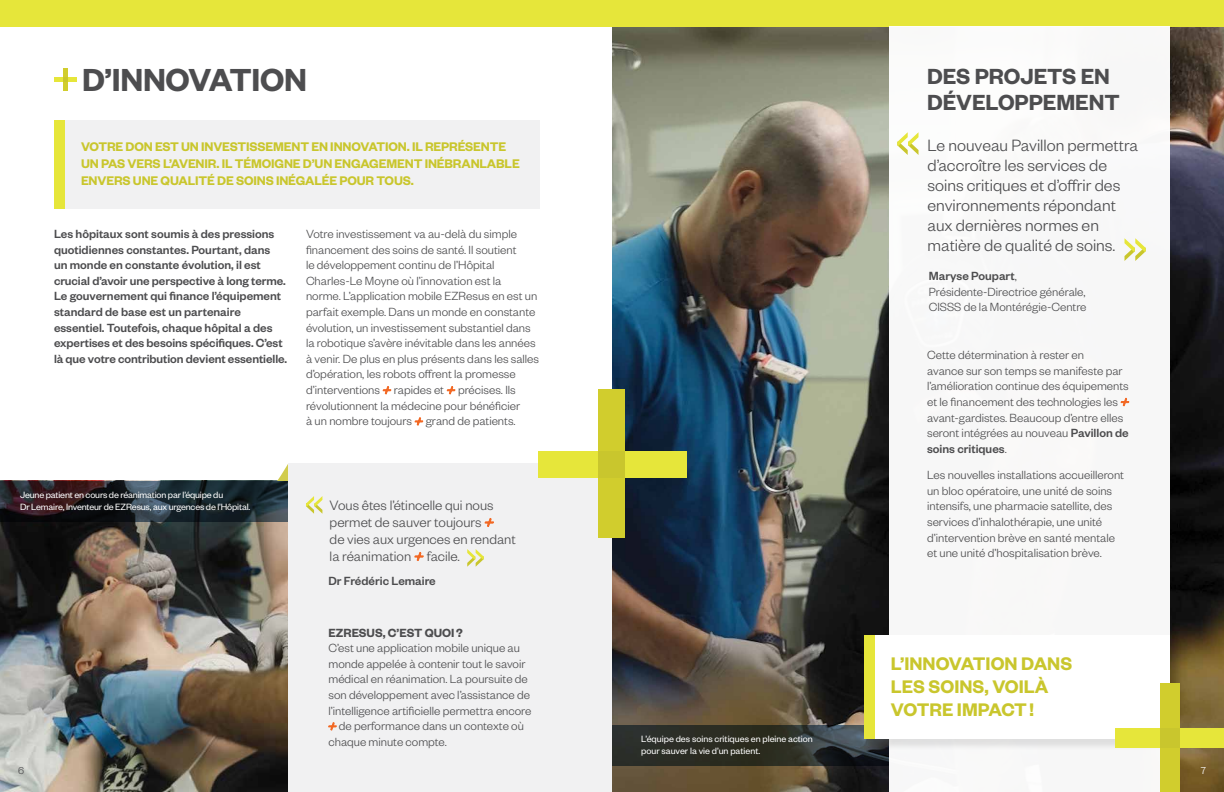
<style>
.page{position:relative;width:1224px;height:792px;background:#fff}
.page>*{position:absolute;margin:0;border:0;box-sizing:border-box;transform-origin:0 0}
.t1{font:600 35px "Founders Grotesk";letter-spacing:-.01em;color:#4d4d4f}
.t2{font:600 24px/26px "Founders Grotesk";color:#4d4d4f}
.t3{font:600 20px/23px "Founders Grotesk";color:#c9c62d}
.t4{font:300 18px/20px "Founders Grotesk";color:#4d4d4f}
.t5{font:300 15px/17px "Founders Grotesk";color:#4d4d4f}
.t6{font:600 13.8px/17px "Founders Grotesk";letter-spacing:-.01em;color:#c9c62d}
.t7{font:300 13px/15.6px "Founders Grotesk";color:#4d4d4f}
.t8{font:500 13px/15.6px "Founders Grotesk";color:#4d4d4f}
.t9{font:600 13px "Founders Grotesk";color:#4d4d4f}
.t10{font:300 11px "Founders Grotesk";color:#4d4d4f}
.t11{font:300 11px "Founders Grotesk";color:#fff}
.t12{font:10px/12px "Founders Grotesk";letter-spacing:-.015em;color:#fff}
.s1{font-weight:500}
</style>
<div class="page">
<img style="left:612px;top:26px;width:612px;height:766px">
<svg style="left:612px;top:725px;width:277px;height:40px;background:#2d302b"></svg>
<div style="left:0;top:0;width:1224px;height:26px;background:#e6e63a"></div>
<hr style="left:63px;top:68px;width:4px;height:23px;background:#d1cd2d">
<hr style="left:54px;top:78px;width:23px;height:4px;background:#e6e63a">
<svg style="left:63px;top:78px;width:4px;height:4px"></svg>
<div style="left:288px;top:464px;width:324px;height:328px;background:#f1f1f2"></div>
<svg style="left:306px;top:496px;width:16px;height:18px"></svg>
<svg style="left:485px;top:518px;width:9px;height:9px"></svg>
<svg style="left:415px;top:552px;width:8px;height:9px"></svg>
<svg style="left:467px;top:549px;width:17px;height:18px"></svg>
<svg style="left:329px;top:722px;width:7px;height:8px"></svg>
<div style="left:599px;top:390px;width:26px;height:148px;background:#d1cd2d"></div>
<div style="left:538px;top:451px;width:148px;height:26px;background:#e6e63a"></div>
<div style="left:599px;top:451px;width:26px;height:26px;background:#c9c62d"></div>
<div style="left:889px;top:26px;width:281px;height:766px;background:#f8f8f7"></div>
<svg style="left:1121px;top:398px;width:8px;height:8px"></svg>
<div style="left:866px;top:637px;width:317px;height:114px;background:#000;opacity:.1"></div>
<div style="left:864px;top:635px;width:306px;height:104px;background:#fff"></div>
<div style="left:864px;top:635px;width:11px;height:104px;background:#e6e63a"></div>
<div style="left:54px;top:120px;width:486px;height:88px;background:#f1f1f2"></div>
<div style="left:54px;top:120px;width:11px;height:88px;background:#e6e63a"></div>
<svg style="left:383px;top:386px;width:8px;height:8px"></svg>
<svg style="left:447px;top:386px;width:8px;height:8px"></svg>
<svg style="left:415px;top:417px;width:8px;height:8px"></svg>
<img style="left:0;top:521px;width:288px;height:271px">
<svg style="left:0;top:481px;width:288px;height:40px;background:#22252c"></svg>
<svg style="left:897px;top:132px;width:22px;height:23px"></svg>
<svg style="left:1124px;top:238px;width:22px;height:23px"></svg>
<svg style="left:277px;top:464px;width:11px;height:17px"></svg>
<div style="left:1160px;top:684px;width:19px;height:108px;background:#d1cd2d"></div>
<div style="left:1116px;top:729px;width:108px;height:19px;background:#e6e63a"></div>
<div style="left:1160px;top:729px;width:19px;height:19px;background:#c9c62d"></div>
<h1 class="t1" style="left:82px;top:58px;width:226px">D’INNOVATION</h1>
<p class="t6" style="left:81px;top:137px;width:440px">VOTRE DON EST UN INVESTISSEMENT EN INNOVATION. IL REPRÉSENTE<br>UN PAS VERS L’AVENIR. IL TÉMOIGNE D’UN ENGAGEMENT INÉBRANLABLE<br>ENVERS UNE QUALITÉ DE SOINS INÉGALÉE POUR TOUS.</p>
<p class="t8" style="left:54px;top:225px;width:235px">Les hôpitaux sont soumis à des pressions quotidiennes constantes. Pourtant, dans<br>un monde en constante évolution, il est crucial d’avoir une perspective à long terme.<br>Le gouvernement qui finance l’équipement standard de base est un partenaire essentiel. Toutefois, chaque hôpital a des expertises et des besoins spécifiques. C’est là que votre contribution devient essentielle.</p>
<p class="t7" style="left:306px;top:225px;width:235px">Votre investissement va au-delà du simple financement des soins de santé. Il soutient<br>le développement continu de l’Hôpital Charles‑Le Moyne où l’innovation est la norme. L’application mobile EZResus en est un parfait exemple. Dans un monde en constante évolution, un investissement substantiel dans la robotique s’avère inévitable dans les années à venir. De plus en plus présents dans les salles d’opération, les robots offrent la promesse d’interventions rapides et précises. Ils révolutionnent la médecine pour bénéficier<br>à un nombre toujours grand de patients.</p>
<p class="t12" style="left:20px;top:489px;width:232px">Jeune patient en cours de réanimation par l’équipe du<br>Dr Lemaire, Inventeur de EZResus, aux urgences de l’Hôpital.</p>
<p class="t5" style="left:330px;top:496px;width:188px">Vous êtes l’étincelle qui nous permet de sauver toujours<br>de vies aux urgences en rendant la réanimation facile.</p>
<p class="t8" style="left:328px;top:573px;width:109px">Dr Frédéric Lemaire</p>
<p class="t9" style="left:328px;top:624px;width:136px">EZRESUS, C’EST QUOI?</p>
<p class="t7" style="left:328px;top:640px;width:193px">C’est une application mobile unique au</p>
<p class="t7" style="left:328px;top:655px;width:199px">monde appelée à contenir tout le savoir</p>
<p class="t7" style="left:328px;top:671px;width:201px">médical en réanimation. La poursuite de</p>
<p class="t7" style="left:328px;top:686px;width:203px">son développement avec l’assistance de</p>
<p class="t7" style="left:328px;top:702px;width:204px">l’intelligence artificielle permettra encore</p>
<p class="t7" style="left:339px;top:718px;width:187px">de performance dans un contexte où</p>
<p class="t7" style="left:329px;top:733px;width:120px">chaque minute compte.</p>
<p class="t12" style="left:641px;top:733px;width:173px">L’équipe des soins critiques en pleine action pour sauver la vie d’un patient.</p>
<h2 class="t2" style="left:927px;top:62px;width:194px">DES PROJETS EN<br>DÉVELOPPEMENT</h2>
<h3 class="t4" style="left:928px;top:134px;width:212px">Le nouveau Pavillon permettra d’accroître les services de soins critiques et d’offrir des environnements répondant aux dernières normes en matière de qualité de soins.</h3>
<p class="t7" style="left:929px;top:267px;width:159px"><span class="s1">Maryse Poupart</span>,<br>Présidente-Directrice générale,<br>CISSS de la Montérégie-Centre</p>
<p class="t7" style="left:927px;top:347px;width:203px">Cette détermination à rester en<br>avance sur son temps se manifeste par l’amélioration continue des équipements et le financement des technologies les avant-gardistes. Beaucoup d’entre elles seront intégrées au nouveau <span class="s1">Pavillon de soins critiques</span>.</p>
<p class="t7" style="left:927px;top:467px;width:198px">Les nouvelles installations accueilleront un bloc opératoire, une unité de soins intensifs, une pharmacie satellite, des services d’inhalothérapie, une unité d’intervention brève en santé mentale et une unité d’hospitalisation brève.</p>
<h3 class="t3" style="left:891px;top:651px;width:183px">L’INNOVATION DANS<br>LES SOINS, VOILÀ<br>VOTRE IMPACT!</h3>
<p class="t10" style="left:18px;top:764px;width:7px">6</p>
<p class="t11" style="left:1201px;top:764px;width:7px">7</p>
</div>
